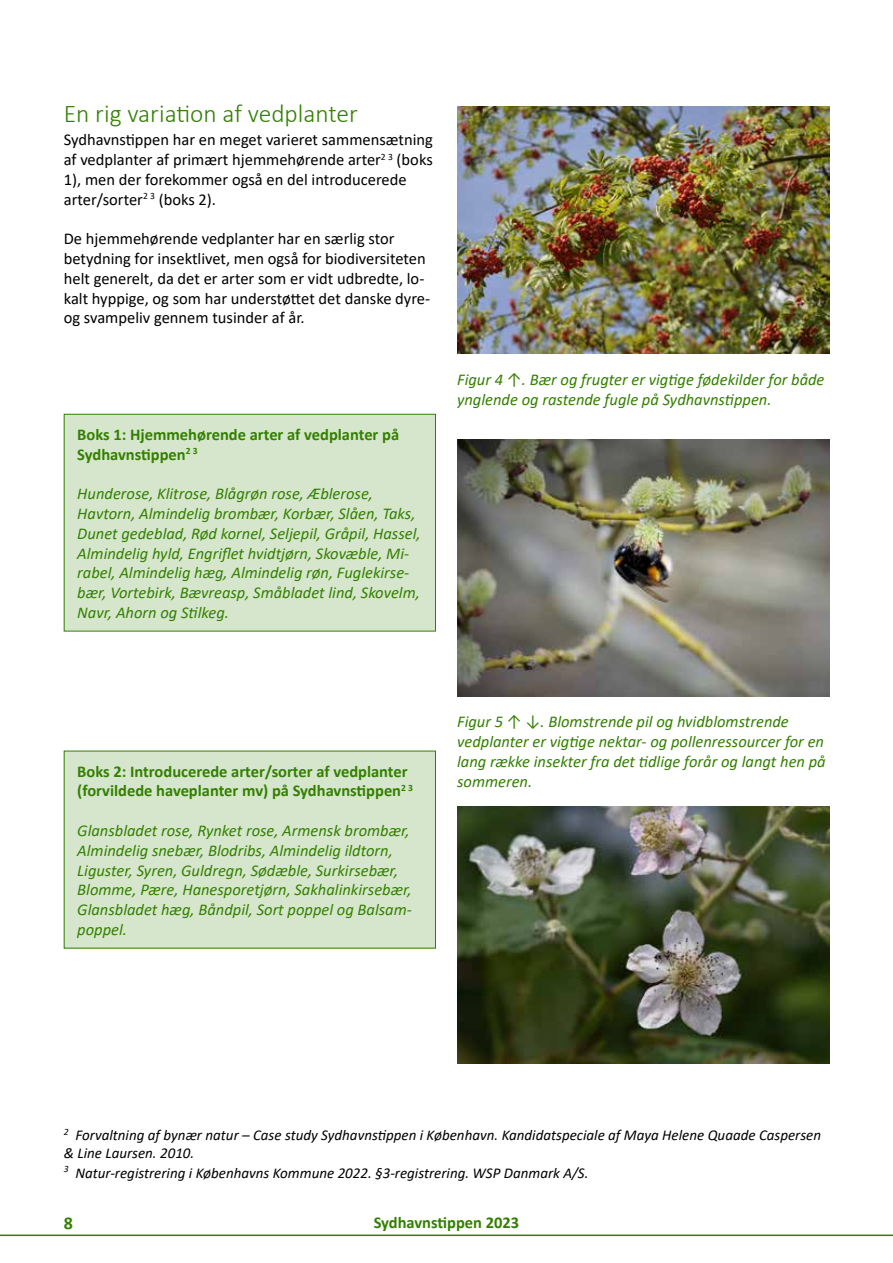
<style>
.page{position:relative;width:893px;height:1263px;background:#fff}
.page>*{position:absolute;margin:0;border:0;box-sizing:border-box;transform-origin:0 0}
.t1{font:300 25.5px "Calibri";color:#338000}
.t2{font:700 18px "Calibri";color:#338000}
.t3{font:italic 16.5px/19.8px "Calibri";color:#338000}
.t4{font:16.5px/19.8px "Calibri";color:#000}
.t5{font:700 16.5px/19.8px "Calibri";color:#338000}
.t6{font:italic 15px/18px "Calibri";color:#000}
</style>
<div class="page">
<svg style="left:0;top:1234px;width:893px;height:3px"></svg>
<div style="left:64px;top:414px;width:371px;height:217px;background:#d6e6cc"></div>
<div style="left:64px;top:414px;width:372px;height:217px;border:1px solid #338000"></div>
<div style="left:64px;top:751px;width:371px;height:197px;background:#d6e6cc"></div>
<img style="left:457px;top:106px;width:372px;height:247px">
<img style="left:457px;top:439px;width:372px;height:257px">
<img style="left:457px;top:806px;width:372px;height:257px">
<h1 class="t1" style="left:64px;top:98px;width:296px">En rig variation af vedplanter</h1>
<p class="t4" style="left:64px;top:129px;width:371px">Sydhavnstippen har en meget varieret sammensætning af vedplanter af primært hjemmehørende arter<sup>2</sup> <sup>3</sup> (boks 1), men der forekommer også en del introducerede arter/sorter<sup>2</sup> <sup>3</sup> (boks 2).</p>
<p class="t4" style="left:64px;top:228px;width:368px">De hjemmehørende vedplanter har en særlig stor betydning for insektlivet, men også for biodiversiteten helt generelt, da det er arter som er vidt udbredte, lo&shy;kalt hyppige, og som har understøttet det danske dyre&shy;og svampeliv gennem tusinder af år.</p>
<p class="t5" style="left:77px;top:424px;width:323px">Boks 1: Hjemmehørende arter af vedplanter på<br>Sydhavnstippen<sup>2</sup> <sup>3</sup></p>
<p class="t3" style="left:77px;top:483px;width:345px">Hunderose, Klitrose, Blågrøn rose, Æblerose, Havtorn, Almindelig brombær, Korbær, Slåen, Taks, Dunet gedeblad, Rød kornel, Seljepil, Gråpil, Hassel, Almindelig hyld, Engriflet hvidtjørn, Skovæble, Mi&shy;rabel, Almindelig hæg, Almindelig røn, Fuglekirse&shy;bær, Vortebirk, Bævreasp, Småbladet lind, Skovelm, Navr, Ahorn og Stilkeg.</p>
<p class="t3" style="left:457px;top:369px;width:369px">Figur 4 ↑. Bær og frugter er vigtige fødekilder for både ynglende og rastende fugle på Sydhavnstippen.</p>
<p class="t5" style="left:77px;top:761px;width:337px">Boks 2: Introducerede arter/sorter af vedplanter (forvildede haveplanter mv) på Sydhavnstippen<sup>2</sup> <sup>3</sup></p>
<p class="t3" style="left:77px;top:820px;width:336px">Glansbladet rose, Rynket rose, Armensk brombær, Almindelig snebær, Blodribs, Almindelig ildtorn, Liguster, Syren, Guldregn, Sødæble, Surkirsebær, Blomme, Pære, Hanesporetjørn, Sakhalinkirsebær, Glansbladet hæg, Båndpil, Sort poppel og Balsam&shy;poppel.</p>
<p class="t3" style="left:457px;top:711px;width:370px">Figur 5 ↑ ↓. Blomstrende pil og hvidblomstrende vedplanter er vigtige nektar- og pollenressourcer for en lang række insekter fra det tidlige forår og langt hen på sommeren.</p>
<p class="t6" style="left:64px;top:1125px;width:759px"><sup>2</sup> Forvaltning af bynær natur – Case study Sydhavnstippen i København. Kandidatspeciale af Maya Helene Quaade Caspersen &amp; Line Laursen. 2010.</p>
<p class="t6" style="left:64px;top:1163px;width:526px"><sup>3</sup> Natur-registrering i Københavns Kommune 2022. §3-registrering. WSP Danmark A/S.</p>
<p class="t2" style="left:64px;top:1210px;width:11px">8</p>
<p class="t5" style="left:374px;top:1212px;width:147px">Sydhavnstippen 2023</p>
</div>
